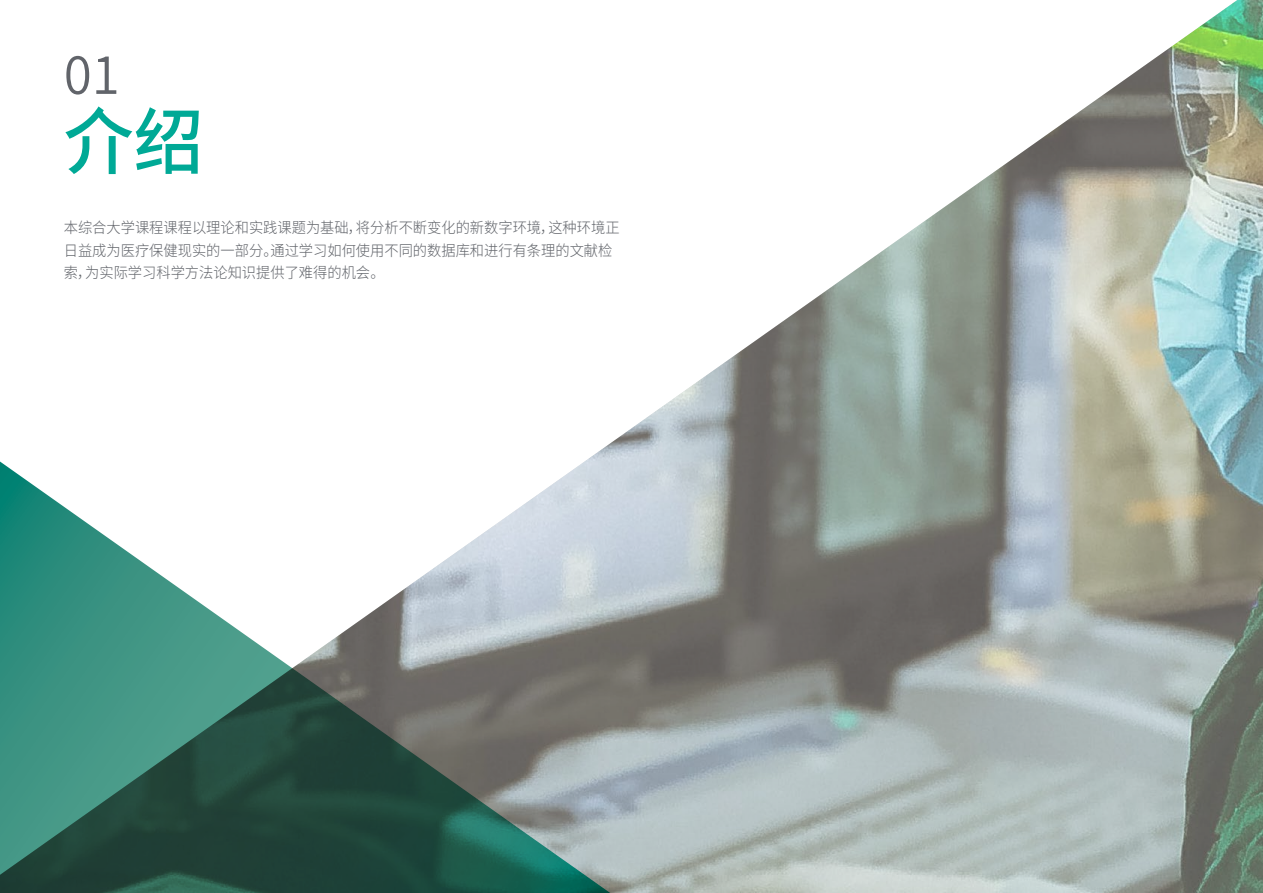
<style>
.page{position:relative;width:1263px;height:893px;background:#fff}
.page>*{position:absolute;margin:0;border:0;box-sizing:border-box;transform-origin:0 0}
.t1{font:500 72px "Source Han Sans CN";color:#00a996}
.t2{font:52.5px "Source Han Sans CN";color:#61646a}
.t3{font:300 15px/22.5px "Source Han Sans CN";color:#61646a;scale:.95 1}
</style>
<div class="page">
<img style="left:607px;top:0;width:656px;height:893px">
<svg style="left:0;top:446px;width:640px;height:447px"></svg>
<h2 class="t2" style="left:64px;top:45px;width:57px">01</h2>
<h1 class="t1" style="left:64px;top:101px;width:141px">介绍</h1>
<p class="t3" style="left:64px;top:217px;width:587px">本综合大学课程课程以理论和实践课题为基础，将分析不断变化的新数字环境，这种环境正日益成为医疗保健现实的一部分。通过学习如何使用不同的数据库和进行有条理的文献检索，为实际学习科学方法论知识提供了难得的机会。</p>
</div>
